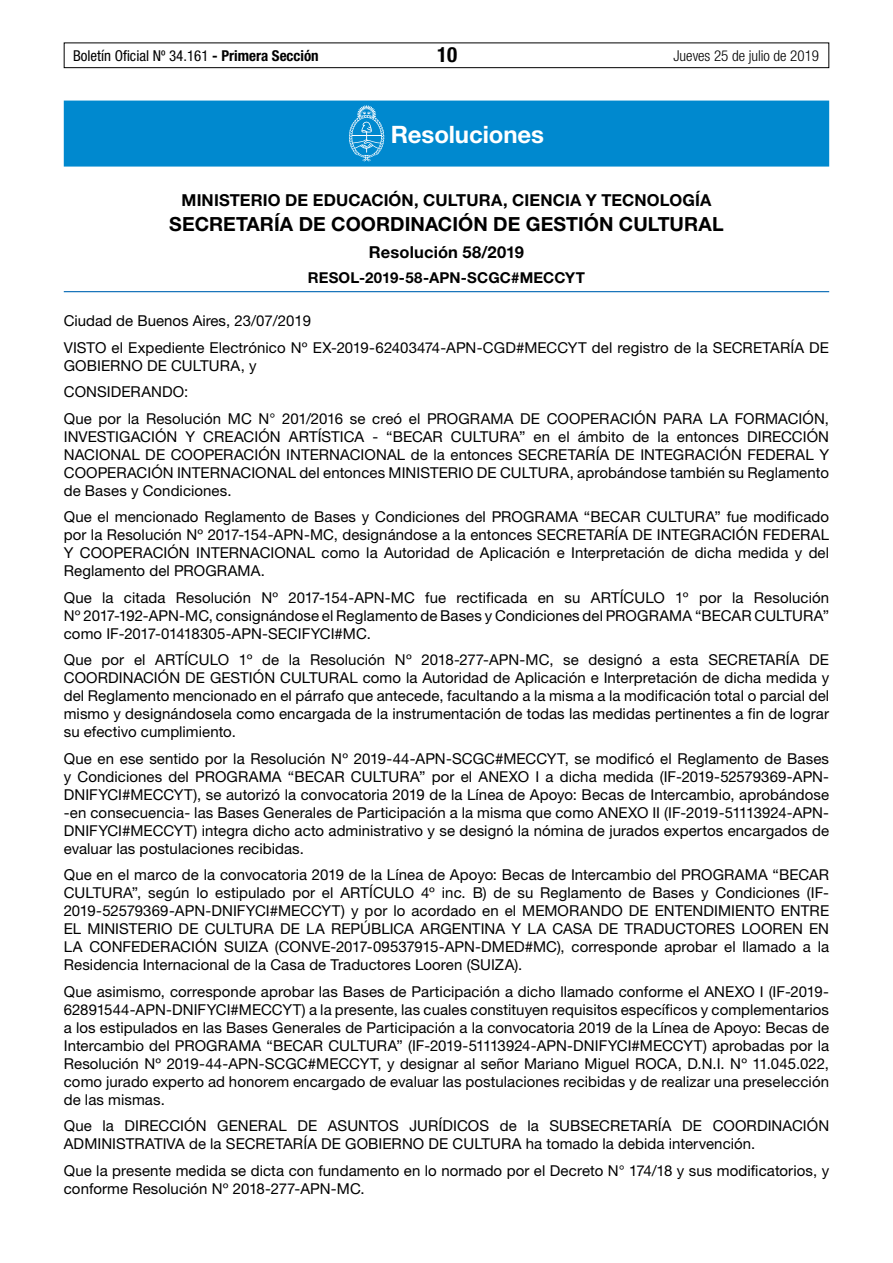
<style>
.page{position:relative;width:893px;height:1263px;background:#fff}
.page>*{position:absolute;margin:0;border:0;box-sizing:border-box;transform-origin:0 0}
.t1{font:700 24px "Helvetica Neue LT Std";letter-spacing:-.005em;color:#fff}
.t2{font:700 condensed 21px "Helvetica Neue LT Std";color:#000}
.t3{font:700 19.5px "Helvetica Neue LT Std";color:#000}
.t4{font:700 16.5px "Helvetica Neue LT Std";letter-spacing:.005em;color:#000}
.t5{font:15px/18px "Helvetica Neue LT Std";letter-spacing:.005em;color:#000;text-align:justify}
.t6{font:condensed 15px "Helvetica Neue LT Std";color:#000}
.t7{font:700 15px "Helvetica Neue LT Std";letter-spacing:.01em;color:#000}
.t8{font:300 condensed 15px "Helvetica Neue LT Std";color:#000}
.s1{font-weight:700}
</style>
<div class="page">
<div style="left:64px;top:43px;width:765px;height:25px;border:1px solid #000"></div>
<div style="left:64px;top:101px;width:765px;height:66px;background:#0089cf"></div>
<hr style="left:64px;top:291px;width:765px;height:1px;background:#0066b3">
<svg style="left:349px;top:105px;width:35px;height:56px"></svg>
<p class="t6" style="left:73px;top:47px;width:247px">Boletín Oficial Nº 34.161 <span class="s1">- Primera Sección</span></p>
<h2 class="t2" style="left:437px;top:42px;width:22px">10</h2>
<p class="t8" style="left:673px;top:47px;width:147px">Jueves 25 de julio de 2019</p>
<h1 class="t1" style="left:391px;top:120px;width:155px">Resoluciones</h1>
<p class="t4" style="left:182px;top:190px;width:531px">MINISTERIO DE EDUCACIÓN, CULTURA, CIENCIA Y TECNOLOGÍA</p>
<h3 class="t3" style="left:169px;top:212px;width:556px">SECRETARÍA DE COORDINACIÓN DE GESTIÓN CULTURAL</h3>
<p class="t4" style="left:369px;top:241px;width:156px">Resolución 58/2019</p>
<p class="t7" style="left:308px;top:268px;width:279px">RESOL-2019-58-APN-SCGC#MECCYT</p>
<p class="t5" style="left:64px;top:307px;width:767px;line-height:26.5px">Ciudad de Buenos Aires, 23/07/2019<br>VISTO el Expediente Electrónico Nº EX-2019-62403474-APN-CGD#MECCYT del registro de la SECRETARÍA DE</p>
<p class="t5" style="left:64px;top:352px;width:767px;line-height:26.5px;text-align:left">GOBIERNO DE CULTURA, y<br>CONSIDERANDO:<br>Que por la Resolución MC N° 201/2016 se creó el PROGRAMA DE COOPERACIÓN PARA LA FORMACIÓN,</p>
<p class="t5" style="left:64px;top:427px;width:767px">INVESTIGACIÓN Y CREACIÓN ARTÍSTICA - “BECAR CULTURA” en el ámbito de la entonces DIRECCIÓN NACIONAL DE COOPERACIÓN INTERNACIONAL de la entonces SECRETARÍA DE INTEGRACIÓN FEDERAL Y COOPERACIÓN INTERNACIONAL del entonces MINISTERIO DE CULTURA, aprobándose también su Reglamento de Bases y Condiciones.</p>
<p class="t5" style="left:64px;top:508px;width:767px">Que el mencionado Reglamento de Bases y Condiciones del PROGRAMA “BECAR CULTURA” fue modificado por la Resolución Nº 2017-154-APN-MC, designándose a la entonces SECRETARÍA DE INTEGRACIÓN FEDERAL Y COOPERACIÓN INTERNACIONAL como la Autoridad de Aplicación e Interpretación de dicha medida y del Reglamento del PROGRAMA.</p>
<p class="t5" style="left:64px;top:588px;width:767px">Que la citada Resolución Nº 2017-154-APN-MC fue rectificada en su ARTÍCULO 1º por la Resolución Nº 2017-192-APN-MC, consignándose el Reglamento de Bases y Condiciones del PROGRAMA “BECAR CULTURA” como IF-2017-01418305-APN-SECIFYCI#MC.</p>
<p class="t5" style="left:64px;top:651px;width:767px">Que por el ARTÍCULO 1º de la Resolución Nº 2018-277-APN-MC, se designó a esta SECRETARÍA DE COORDINACIÓN DE GESTIÓN CULTURAL como la Autoridad de Aplicación e Interpretación de dicha medida y del Reglamento mencionado en el párrafo que antecede, facultando a la misma a la modificación total o parcial del mismo y designándosela como encargada de la instrumentación de todas las medidas pertinentes a fin de lograr su efectivo cumplimiento.</p>
<p class="t5" style="left:64px;top:749px;width:767px">Que en ese sentido por la Resolución Nº 2019-44-APN-SCGC#MECCYT, se modificó el Reglamento de Bases y Condiciones del PROGRAMA “BECAR CULTURA” por el ANEXO I a dicha medida (IF-2019-52579369-APN-DNIFYCI#MECCYT), se autorizó la convocatoria 2019 de la Línea de Apoyo: Becas de Intercambio, aprobándose -en consecuencia- las Bases Generales de Participación a la misma que como ANEXO II (IF-2019-51113924-APN-DNIFYCI#MECCYT) integra dicho acto administrativo y se designó la nómina de jurados expertos encargados de evaluar las postulaciones recibidas.</p>
<p class="t5" style="left:64px;top:866px;width:767px">Que en el marco de la convocatoria 2019 de la Línea de Apoyo: Becas de Intercambio del PROGRAMA “BECAR CULTURA”, según lo estipulado por el ARTÍCULO 4º inc. B) de su Reglamento de Bases y Condiciones (IF-2019-52579369-APN-DNIFYCI#MECCYT) y por lo acordado en el MEMORANDO DE ENTENDIMIENTO ENTRE EL MINISTERIO DE CULTURA DE LA REPÚBLICA ARGENTINA Y LA CASA DE TRADUCTORES LOOREN EN LA CONFEDERACIÓN SUIZA (CONVE-2017-09537915-APN-DMED#MC), corresponde aprobar el llamado a la Residencia Internacional de la Casa de Traductores Looren (SUIZA).</p>
<p class="t5" style="left:64px;top:982px;width:767px">Que asimismo, corresponde aprobar las Bases de Participación a dicho llamado conforme el ANEXO I (IF-2019- 62891544-APN-DNIFYCI#MECCYT) a la presente, las cuales constituyen requisitos específicos y complementarios a los estipulados en las Bases Generales de Participación a la convocatoria 2019 de la Línea de Apoyo: Becas de Intercambio del PROGRAMA “BECAR CULTURA” (IF-2019-51113924-APN-DNIFYCI#MECCYT) aprobadas por la Resolución Nº 2019-44-APN-SCGC#MECCYT, y designar al señor Mariano Miguel ROCA, D.N.I. Nº 11.045.022, como jurado experto ad honorem encargado de evaluar las postulaciones recibidas y de realizar una preselección de las mismas.</p>
<p class="t5" style="left:64px;top:1117px;width:767px">Que la DIRECCIÓN GENERAL DE ASUNTOS JURÍDICOS de la SUBSECRETARÍA DE COORDINACIÓN<br>ADMINISTRATIVA de la SECRETARÍA DE GOBIERNO DE CULTURA ha tomado la debida intervención.</p>
<p class="t5" style="left:64px;top:1161px;width:767px">Que la presente medida se dicta con fundamento en lo normado por el Decreto N° 174/18 y sus modificatorios, y conforme Resolución Nº 2018-277-APN-MC.</p>
</div>
